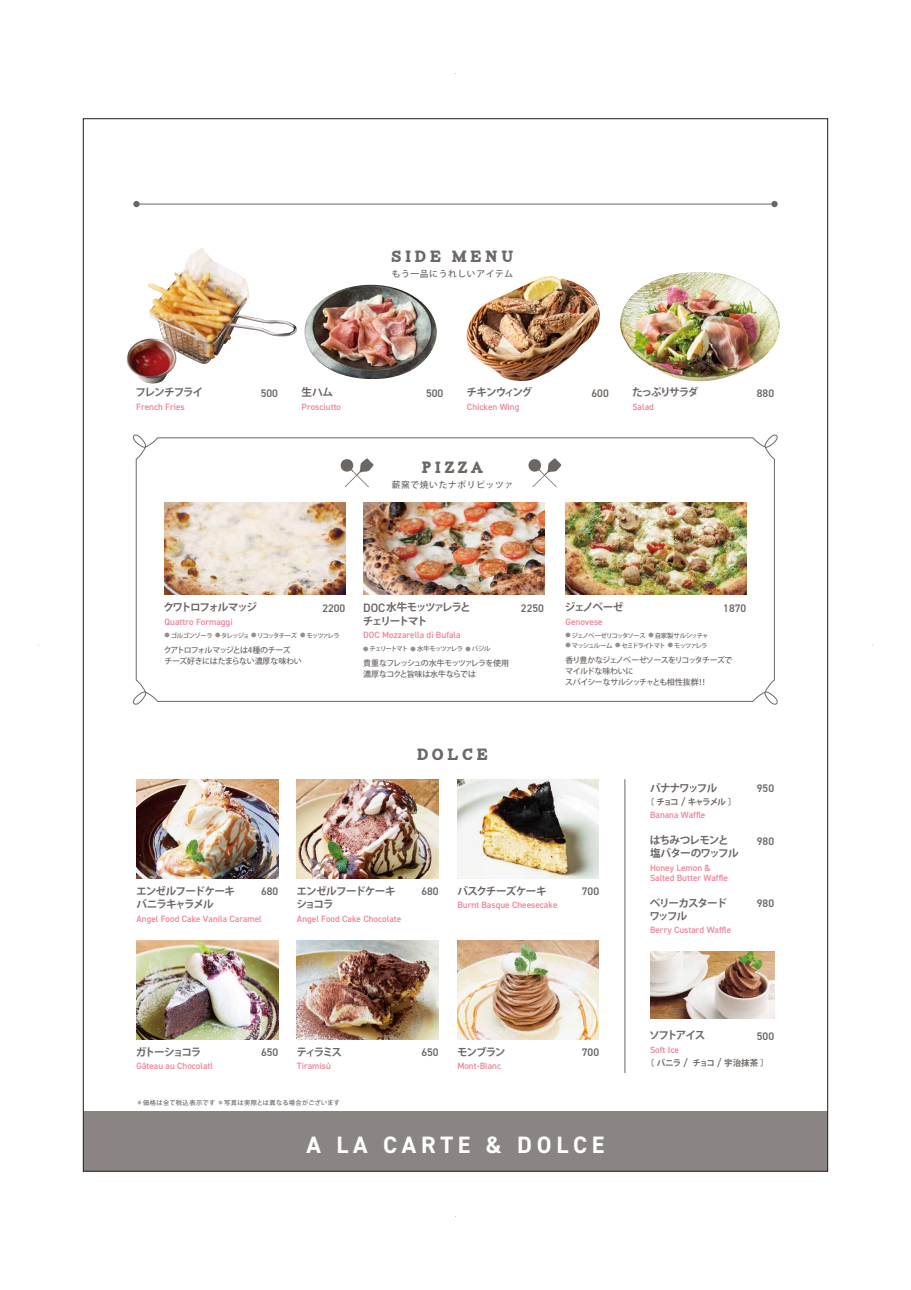
<style>
.page{position:relative;width:911px;height:1290px;background:#fff}
.page>*{position:absolute;margin:0;border:0;box-sizing:border-box;transform-origin:0 0}
.t1{font:700 23.75px "DIN2014";letter-spacing:.2em;color:#fff}
.t2{font:16.25px "Carton";letter-spacing:.2em;color:#6d6764}
.t3{font:600 11px "DIN2014";color:#6d6764}
.t4{font:700 10.62px "Koz Go Pr 6 N";letter-spacing:-.11em;color:#6d6764}
.t5{font:700 10.62px "Koz Go Pr 6 N";letter-spacing:-.07em;color:#6d6764}
.t6{font:700 10.62px "Koz Go Pr 6 N";letter-spacing:-.15em;color:#6d6764}
.t7{font:700 10.62px "Koz Go Pr 6 N";letter-spacing:-.13em;color:#6d6764}
.t8{font:700 10.62px "Koz Go Pr 6 N";letter-spacing:-.06em;color:#6d6764}
.t9{font:700 10.62px "Koz Go Pr 6 N";letter-spacing:-.09em;color:#6d6764}
.t10{font:700 10.62px "Koz Go Pr 6 N";letter-spacing:-.135em;color:#6d6764}
.t11{font:700 10.62px "Koz Go Pr 6 N";letter-spacing:-.16em;color:#6d6764}
.t12{font:700 10.62px "Koz Go Pr 6 N";letter-spacing:-.145em;color:#6d6764}
.t13{font:600 9.12px/10px "DIN2014";color:#ee869a}
.t14{font:500 8.75px "Koz Go Pr 6 N";letter-spacing:.075em;color:#6d6764}
.t15{font:700 8.5px "Koz Go Pr 6 N";letter-spacing:-.02em;color:#6d6764}
.t16{font:700 8.5px "Koz Go Pr 6 N";letter-spacing:-.15em;color:#6d6764}
.t17{font:500 8px/11.2px "Koz Go Pro";letter-spacing:-.07em;color:#6d6764}
.t18{font:500 8px/11.2px "Koz Go Pro";letter-spacing:-.04em;color:#6d6764}
.t19{font:500 6.38px "Koz Go Pro";letter-spacing:-.11em;color:#6d6764}
.t20{font:500 6.38px "Koz Go Pro";letter-spacing:-.13em;color:#6d6764}
.t21{font:500 6.25px "Koz Go Pr 6 N";letter-spacing:.055em;color:#6d6764}
.s1{font-size:5.25px;color:#95908e}
.s2{font-family:"DIN2014";font-weight:600;font-size:12.25px}
.s3{font-family:"DIN2014";font-weight:600;font-size:9.75px}
</style>
<div class="page">
<img style="left:38px;top:118px;width:791px;height:1054px">
<h2 class="t2" style="left:391px;top:249px;width:124px">SIDE MENU</h2>
<p class="t14" style="left:392px;top:269px;width:123px">もう一品にうれしいアイテム</p>
<p class="t4" style="left:135px;top:386px;width:69px">フレンチフライ</p>
<p class="t3" style="left:261px;top:386px;width:19px">500</p>
<p class="t13" style="left:136px;top:401px;width:50px">French Fries</p>
<p class="t4" style="left:301px;top:386px;width:33px">生ハム</p>
<p class="t3" style="left:426px;top:386px;width:19px">500</p>
<p class="t13" style="left:301px;top:401px;width:41px">Prosciutto</p>
<p class="t4" style="left:466px;top:386px;width:67px">チキンウィング</p>
<p class="t3" style="left:591px;top:386px;width:19px">600</p>
<p class="t13" style="left:467px;top:401px;width:54px">Chicken Wing</p>
<h2 class="t2" style="left:421px;top:461px;width:63px">PIZZA</h2>
<p class="t14" style="left:392px;top:480px;width:123px">薪窯で焼いたナポリピッツァ</p>
<p class="t10" style="left:632px;top:386px;width:68px">たっぷりサラダ</p>
<p class="t3" style="left:757px;top:386px;width:19px">880</p>
<p class="t13" style="left:632px;top:401px;width:23px">Salad</p>
<p class="t7" style="left:164px;top:601px;width:95px">クワトロフォルマッジ</p>
<p class="t3" style="left:322px;top:601px;width:24px">2200</p>
<p class="t13" style="left:165px;top:616px;width:70px">Quattro Formaggi</p>
<p class="t19" style="left:165px;top:631px;width:177px"><span class="s1">●</span> ゴルゴンゾーラ <span class="s1">●</span> タレッジョ <span class="s1">●</span> リコッタチーズ <span class="s1">●</span> モッツァレラ</p>
<p class="t18" style="left:164px;top:644px;width:139px">クアトロフォルマッジとは4種のチーズ<br>チーズ好きにはたまらない濃厚な味わい</p>
<p class="t6" style="left:363px;top:601px;width:109px"><span class="s2">DOC</span> 水牛モッツァレラと</p>
<p class="t3" style="left:521px;top:601px;width:24px">2250</p>
<p class="t11" style="left:363px;top:615px;width:66px">チェリートマト</p>
<p class="t13" style="left:363px;top:630px;width:99px">DOC Mozzarella di Bufala</p>
<p class="t20" style="left:363px;top:644px;width:129px"><span class="s1">●</span> チェリートマト <span class="s1">●</span> 水牛モッツァレラ <span class="s1">●</span> バジル</p>
<p class="t17" style="left:363px;top:658px;width:147px">貴重なフレッシュの水牛モッツァレラを使用濃厚なコクと旨味は水牛ならでは</p>
<p class="t4" style="left:565px;top:601px;width:60px">ジェノベーゼ</p>
<p class="t3" style="left:723px;top:601px;width:24px">1870</p>
<p class="t13" style="left:565px;top:616px;width:39px">Genovese</p>
<p class="t19" style="left:565px;top:631px;width:144px"><span class="s1">●</span> ジェノベーゼリコッタソース <span class="s1">●</span> 自家製サルシッチャ</p>
<p class="t20" style="left:565px;top:641px;width:144px"><span class="s1">●</span> マッシュルーム <span class="s1">●</span> セミドライトマト <span class="s1">●</span> モッツァレラ</p>
<p class="t17" style="left:565px;top:654px;width:169px">香り豊かなジェノベーゼソースをリコッタチーズでマイルドな味わいに<br>スパイシーなサルシッチャとも相性抜群！！</p>
<h2 class="t2" style="left:417px;top:747px;width:73px">DOLCE</h2>
<p class="t5" style="left:136px;top:885px;width:101px">エンゼルフードケーキ</p>
<p class="t3" style="left:261px;top:884px;width:19px">680</p>
<p class="t4" style="left:136px;top:898px;width:79px">バニラキャラメル</p>
<p class="t13" style="left:136px;top:913px;width:127px">Angel Food Cake Vanila Caramel</p>
<p class="t5" style="left:296px;top:885px;width:101px">エンゼルフードケーキ</p>
<p class="t3" style="left:421px;top:884px;width:19px">680</p>
<p class="t4" style="left:296px;top:898px;width:39px">ショコラ</p>
<p class="t13" style="left:297px;top:913px;width:106px">Angel Food Cake Chocolate</p>
<p class="t8" style="left:457px;top:885px;width:91px">バスクチーズケーキ</p>
<p class="t3" style="left:582px;top:884px;width:19px">700</p>
<p class="t13" style="left:457px;top:900px;width:102px">Burnt Basque Cheesecake</p>
<p class="t12" style="left:136px;top:1046px;width:67px">ガトーショコラ</p>
<p class="t3" style="left:261px;top:1045px;width:19px">650</p>
<p class="t13" style="left:136px;top:1061px;width:78px">Gâteau au Chocolatl</p>
<p class="t4" style="left:296px;top:1046px;width:47px">ティラミス</p>
<p class="t3" style="left:421px;top:1045px;width:19px">650</p>
<p class="t13" style="left:297px;top:1061px;width:35px">Tiramisù</p>
<p class="t21" style="left:136px;top:1099px;width:205px">＊価格は全て税込表示です ＊写真は実際とは異なる場合がございます</p>
<p class="t4" style="left:457px;top:1046px;width:50px">モンブラン</p>
<p class="t3" style="left:582px;top:1045px;width:19px">700</p>
<p class="t13" style="left:457px;top:1061px;width:45px">Mont-Blanc</p>
<h1 class="t1" style="left:306px;top:1128px;width:299px">A LA CARTE &amp; DOLCE</h1>
<p class="t4" style="left:650px;top:782px;width:69px">バナナワッフル</p>
<p class="t3" style="left:757px;top:781px;width:19px">950</p>
<p class="t16" style="left:646px;top:797px;width:92px">〔チョコ <span class="s3">/</span> キャラメル〕</p>
<p class="t13" style="left:650px;top:810px;width:57px">Banana Waffle</p>
<p class="t9" style="left:650px;top:834px;width:80px">はちみつレモンと</p>
<p class="t3" style="left:757px;top:833px;width:19px">980</p>
<p class="t5" style="left:650px;top:847px;width:90px">塩バターのワッフル</p>
<p class="t13" style="left:650px;top:862px;width:79px">Honey Lemon &amp;<br>Salted Butter Waffle</p>
<p class="t4" style="left:650px;top:897px;width:79px">ベリーカスタード</p>
<p class="t3" style="left:757px;top:896px;width:19px">980</p>
<p class="t4" style="left:649px;top:910px;width:40px">ワッフル</p>
<p class="t13" style="left:650px;top:925px;width:83px">Berry Custard Waffle</p>
<p class="t4" style="left:649px;top:1029px;width:58px">ソフトアイス</p>
<p class="t3" style="left:757px;top:1029px;width:19px">500</p>
<p class="t13" style="left:650px;top:1044px;width:30px">Soft Ice</p>
<p class="t15" style="left:646px;top:1058px;width:124px">〔バニラ <span class="s3">/</span> チョコ <span class="s3">/</span> 宇治抹茶〕</p>
</div>
